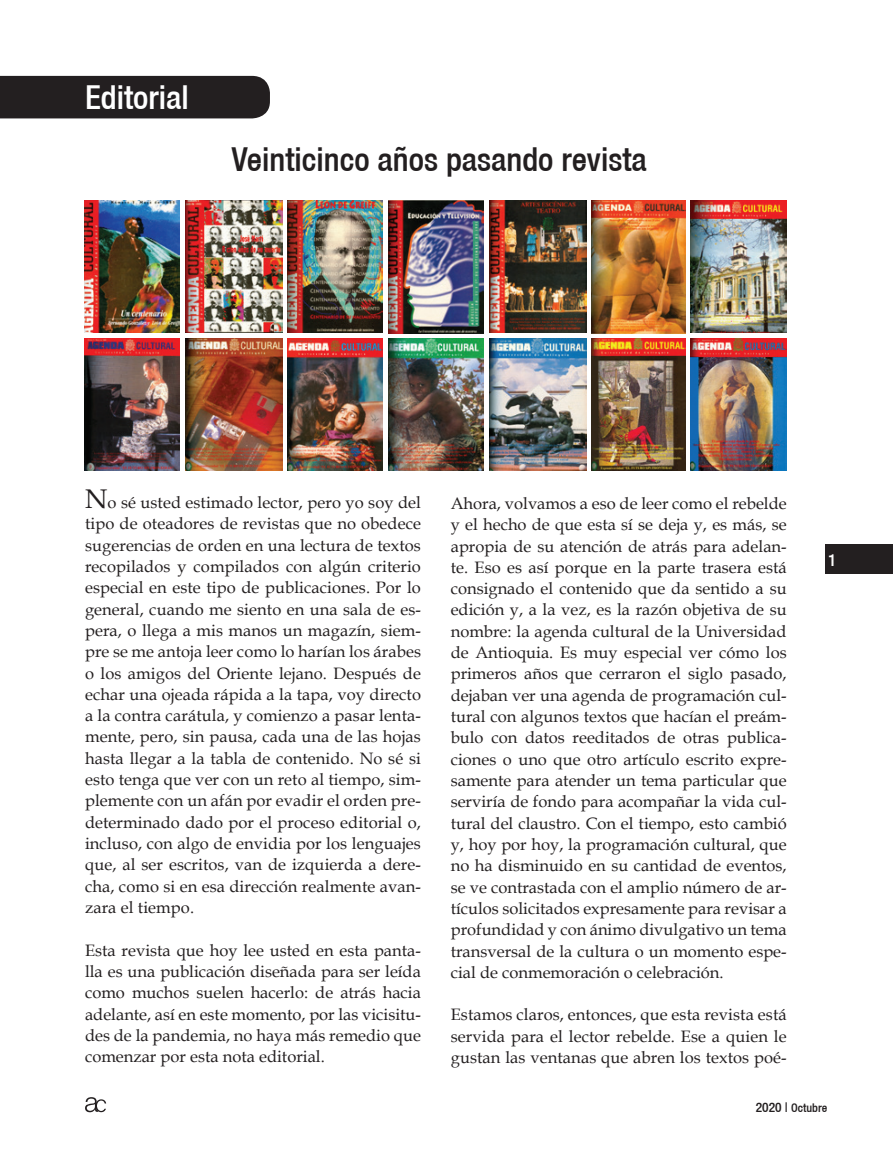
<style>
.page{position:relative;width:893px;height:1149px;background:#fff}
.page>*{position:absolute;margin:0;border:0;box-sizing:border-box;transform-origin:0 0}
.t1{font:500 condensed 33px "Helvetica 67";color:#231f20}
.t2{font:500 condensed 33px "Helvetica 67";color:#fff}
.t3{font:500 condensed 16.95px "Helvetica 67";color:#fff}
.t4{font:16.5px/21.3px "Book Antiqua";color:#231f20;text-align:justify}
.t5{font:500 condensed 12px "Helvetica 67";color:#231f20}
.s1{font-size:27px}
.s2{font-size:13.5px}
</style>
<div class="page">
<div style="left:825px;top:544px;width:68px;height:29px;background:#231f20"></div>
<svg style="left:85px;top:1097px;width:21px;height:14px"></svg>
<div style="left:0;top:76px;width:270px;height:42px;background:#231f20"></div>
<img style="left:85px;top:200px;width:94px;height:133px">
<img style="left:85px;top:338px;width:94px;height:132px">
<img style="left:185px;top:200px;width:97px;height:133px">
<img style="left:185px;top:338px;width:97px;height:132px">
<img style="left:288px;top:200px;width:95px;height:132px">
<img style="left:288px;top:338px;width:95px;height:132px">
<img style="left:389px;top:200px;width:94px;height:133px">
<img style="left:389px;top:338px;width:94px;height:133px">
<img style="left:489px;top:200px;width:98px;height:132px">
<img style="left:489px;top:338px;width:98px;height:132px">
<img style="left:592px;top:200px;width:94px;height:133px">
<img style="left:592px;top:338px;width:94px;height:132px">
<img style="left:691px;top:200px;width:95px;height:133px">
<img style="left:691px;top:338px;width:95px;height:132px">
<h1 class="t2" style="left:85px;top:77px;width:105px">Editorial</h1>
<h1 class="t1" style="left:232px;top:140px;width:417px">Veinticinco años pasando revista</h1>
<p class="t4" style="left:85px;top:491px;width:337px"><span class="s1">N</span>o sé usted estimado lector, pero yo soy del tipo de oteadores de revistas que no obedece sugerencias de orden en una lectura de textos recopilados y compilados con algún criterio especial en este tipo de publicaciones. Por lo general, cuando me siento en una sala de es&shy;pera, o llega a mis manos un magazín, siem&shy;pre se me antoja leer como lo harían los árabes o los amigos del Oriente lejano. Después de echar una ojeada rápida a la tapa, voy directo a la contra carátula, y comienzo a pasar lenta&shy;mente, pero, sin pausa, cada una de las hojas hasta llegar a la tabla de contenido. No sé si esto tenga que ver con un reto al tiempo, sim&shy;plemente con un afán por evadir el orden pre&shy;determinado dado por el proceso editorial o, incluso, con algo de envidia por los lenguajes que, al ser escritos, van de izquierda a dere&shy;cha, como si en esa dirección realmente avan&shy;zara el tiempo.</p>
<p class="t4" style="left:85px;top:938px;width:337px">Esta revista que hoy lee usted en esta panta&shy;lla es una publicación diseñada para ser leída como muchos suelen hacerlo: de atrás hacia adelante, así en este momento, por las vicisitu&shy;des de la pandemia, no haya más remedio que comenzar por esta nota editorial.</p>
<p class="t4" style="left:451px;top:492px;width:337px">Ahora, volvamos a eso de leer como el rebelde y el hecho de que esta sí se deja y, es más, se apropia de su atención de atrás para adelan&shy;te. Eso es así porque en la parte trasera está consignado el contenido que da sentido a su edición y, a la vez, es la razón objetiva de su nombre: la agenda cultural de la Universidad de Antioquia. Es muy especial ver cómo los primeros años que cerraron el siglo pasado, dejaban ver una agenda de programación cul&shy;tural con algunos textos que hacían el preám&shy;bulo con datos reeditados de otras publica&shy;ciones o uno que otro artículo escrito expre&shy;samente para atender un tema particular que serviría de fondo para acompañar la vida cul&shy;tural del claustro. Con el tiempo, esto cambió y, hoy por hoy, la programación cultural, que no ha disminuido en su cantidad de eventos, se ve contrastada con el amplio número de ar&shy;tículos solicitados expresamente para revisar a profundidad y con ánimo divulgativo un tema transversal de la cultura o un momento espe&shy;cial de conmemoración o celebración.</p>
<p class="t4" style="left:451px;top:1003px;width:337px">Estamos claros, entonces, que esta revista está servida para el lector rebelde. Ese a quien le gustan las ventanas que abren los textos poé-</p>
<p class="t3" style="left:828px;top:549px;width:10px">1</p>
<p class="t5" style="left:756px;top:1100px;width:73px"><span class="s2">2020 |</span> Octubre</p>
</div>
